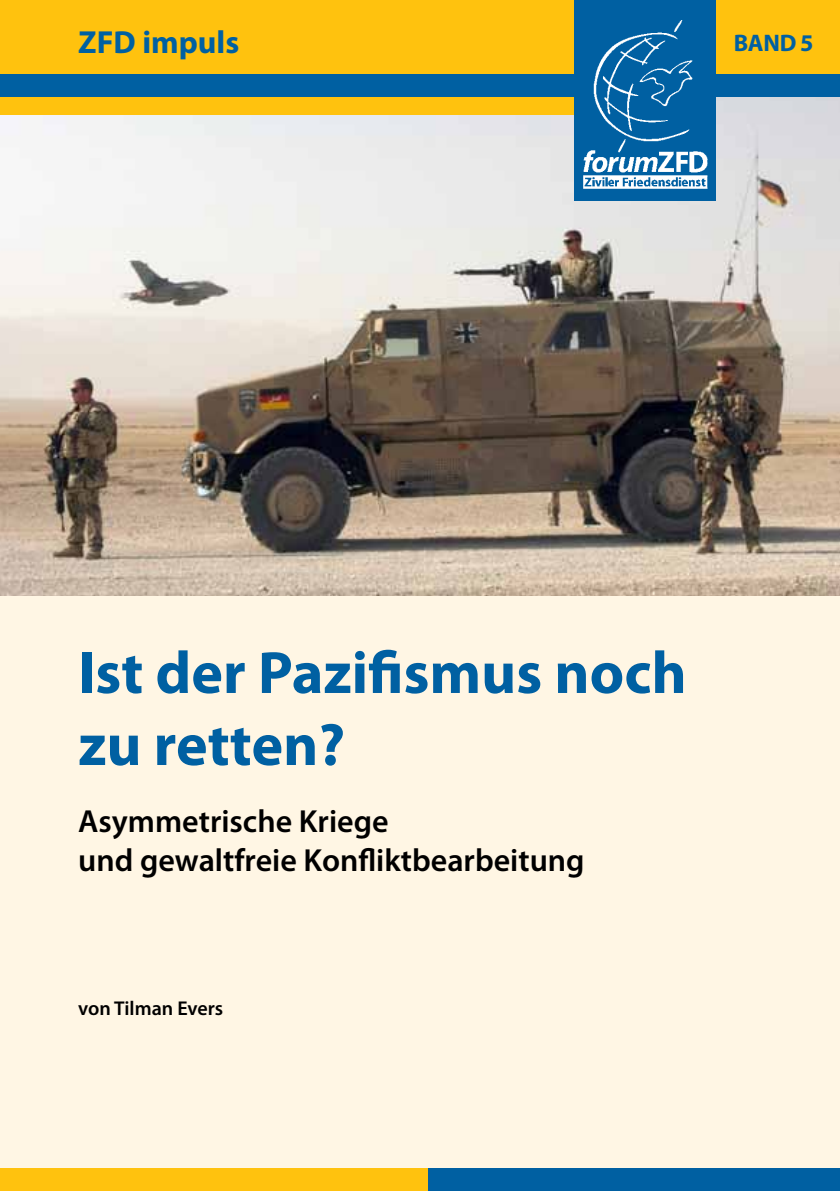
<style>
.page{position:relative;width:840px;height:1191px;background:#fff}
.page>*{position:absolute;margin:0;border:0;box-sizing:border-box;transform-origin:0 0}
.t1{font:700 60px/72px "Myriad Pro";color:#0060a2}
.t2{font:600 32px/38.4px "Myriad Pro";color:#000}
.t3{font:700 32px "Myriad Pro";color:#0060a2}
.t4{font:700 24px "Myriad Pro";color:#0060a2}
.t5{font:600 20px "Myriad Pro";color:#000}
</style>
<div class="page">
<div style="left:0;top:429px;width:839px;height:762px;background:#fff6e4"></div>
<img style="left:0;top:96px;width:839px;height:499px">
<div style="left:0;top:91px;width:709px;height:24px;background:#ffc20e"></div>
<div style="left:0;top:0;width:839px;height:74px;background:#ffc20e"></div>
<div style="left:0;top:1168px;width:839px;height:23px;background:#ffc20e"></div>
<div style="left:428px;top:1168px;width:411px;height:23px;background:#0060a2"></div>
<div style="left:0;top:74px;width:839px;height:22px;background:#0060a2"></div>
<div style="left:574px;top:10px;width:141px;height:191px;background:#0060a2"></div>
<img style="left:583px;top:20px;width:125px;height:169px">
<div style="left:574px;top:0;width:141px;height:20px;background:#0060a2"></div>
<p class="t3" style="left:78px;top:22px;width:162px">ZFD impuls</p>
<p class="t4" style="left:733px;top:27px;width:81px">Band 5</p>
<h1 class="t1" style="left:78px;top:635px;width:609px">Ist der Pazifismus noch zu retten?</h1>
<p class="t2" style="left:78px;top:801px;width:507px">Asymmetrische Kriege<br>und gewaltfreie Konfliktbearbeitung</p>
<p class="t5" style="left:78px;top:995px;width:146px">von Tilman Evers</p>
</div>
